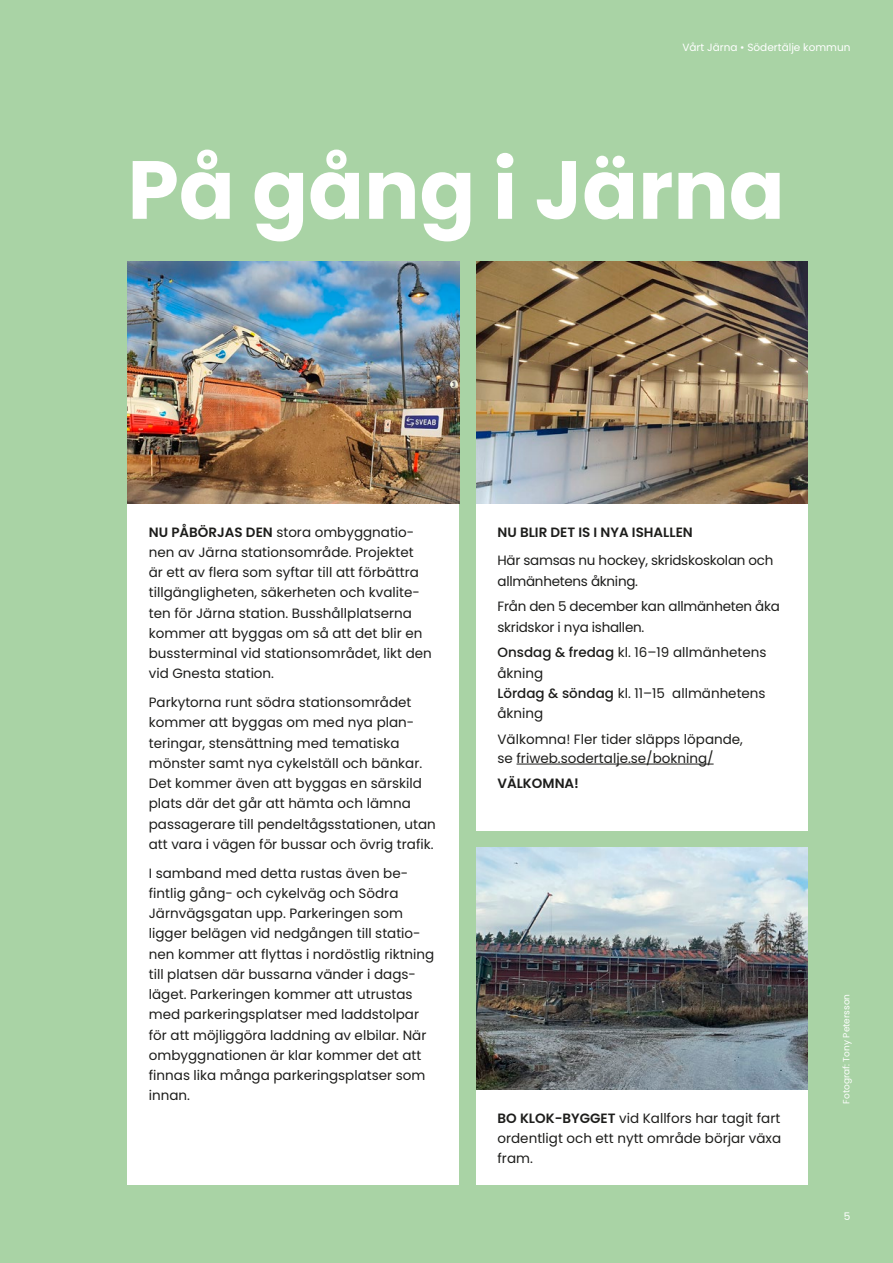
<style>
.page{position:relative;width:893px;height:1263px;background:#a9d3a5}
.page>*{position:absolute;margin:0;border:0;box-sizing:border-box;transform-origin:0 0}
.t1{font:700 82.35px "Poppins Latin";color:#fff}
.t2{font:13.5px/20.2px "Poppins Latin";color:#1d1d1b}
.t3{font:13.5px/20.2px "Poppins Latin";letter-spacing:-.02em;color:#1d1d1b}
.t4{font:600 13.5px "Poppins Latin";color:#1d1d1b}
.t5{font:10.5px "Poppins Latin";color:#fff}
.t6{font:9px "Poppins Latin";color:#fff}
.s1{font-weight:600}
.s2{font-weight:500}
</style>
<div class="page">
<img style="left:128px;top:261px;width:331px;height:243px">
<div style="left:476px;top:1090px;width:332px;height:94px;background:#fff"></div>
<div style="left:476px;top:504px;width:332px;height:326px;background:#fff"></div>
<hr style="left:517px;top:764px;width:197px;height:1px;background:#1d1d1b">
<div style="left:128px;top:504px;width:331px;height:680px;background:#fff"></div>
<img style="left:476px;top:847px;width:332px;height:243px">
<img style="left:476px;top:261px;width:332px;height:243px">
<p class="t5" style="left:682px;top:41px;width:170px">Vårt Järna • Södertälje kommun</p>
<h1 class="t1" style="left:128px;top:135px;width:659px">På gång i Järna</h1>
<p class="t2" style="left:149px;top:522px;width:285px"><span class="s1">NU PÅBÖRJAS DEN</span> stora ombyggnatio&shy;nen av Järna stationsområde. Projektet<br>är ett av flera som syftar till att förbättra tillgängligheten, säkerheten och kvalite&shy;ten för Järna station. Busshållplatserna kommer att byggas om så att det blir en bussterminal vid stationsområdet, likt den vid Gnesta station.</p>
<p class="t2" style="left:149px;top:692px;width:288px">Parkytorna runt södra stationsområdet kommer att byggas om med nya plan&shy;teringar, stensättning med tematiska mönster samt nya cykelställ och bänkar.<br>Det kommer även att byggas en särskild plats där det går att hämta och lämna passagerare till pendeltågsstationen, utan att vara i vägen för bussar och övrig trafik.</p>
<p class="t2" style="left:149px;top:863px;width:287px">I samband med detta rustas även be&shy;fintlig gång- och cykelväg och Södra Järnvägsgatan upp. Parkeringen som ligger belägen vid nedgången till statio&shy;nen kommer att flyttas i nordöstlig riktning till platsen där bussarna vänder i dags&shy;läget. Parkeringen kommer att utrustas med parkeringsplatser med laddstolpar för att möjliggöra laddning av elbilar. När ombyggnationen är klar kommer det att finnas lika många parkeringsplatser som innan.</p>
<p class="t4" style="left:497px;top:523px;width:197px">NU BLIR DET IS I NYA ISHALLEN</p>
<p class="t3" style="left:497px;top:550px;width:277px">Här samsas nu hockey, skridskoskolan och allmänhetens åkning.</p>
<p class="t3" style="left:497px;top:596px;width:284px">Från den 5 december kan allmänheten åka skridskor i nya ishallen.</p>
<p class="t2" style="left:497px;top:642px;width:270px"><span class="s2">Onsdag &amp; fredag</span> kl. 16–19 allmänhetens åkning<br><span class="s2">Lördag &amp; söndag</span> kl. 11–15 allmänhetens åkning</p>
<p class="t2" style="left:497px;top:730px;width:247px;line-height:18.8px">Välkomna! Fler tider släpps löpande, se friweb.sodertalje.se/bokning/</p>
<p class="t4" style="left:497px;top:775px;width:83px">VÄLKOMNA!</p>
<p class="t2" style="left:497px;top:1108px;width:285px;text-align:justify"><span class="s1">BO KLOK-BYGGET</span> vid Kallfors har tagit fart ordentligt och ett nytt område börjar växa fram.</p>
<p class="t6" style="left:841px;top:1104px;width:111px;rotate:-90deg">Fotograf: Tony Petersson</p>
<p class="t5" style="left:844px;top:1210px;width:8px">5</p>
</div>
